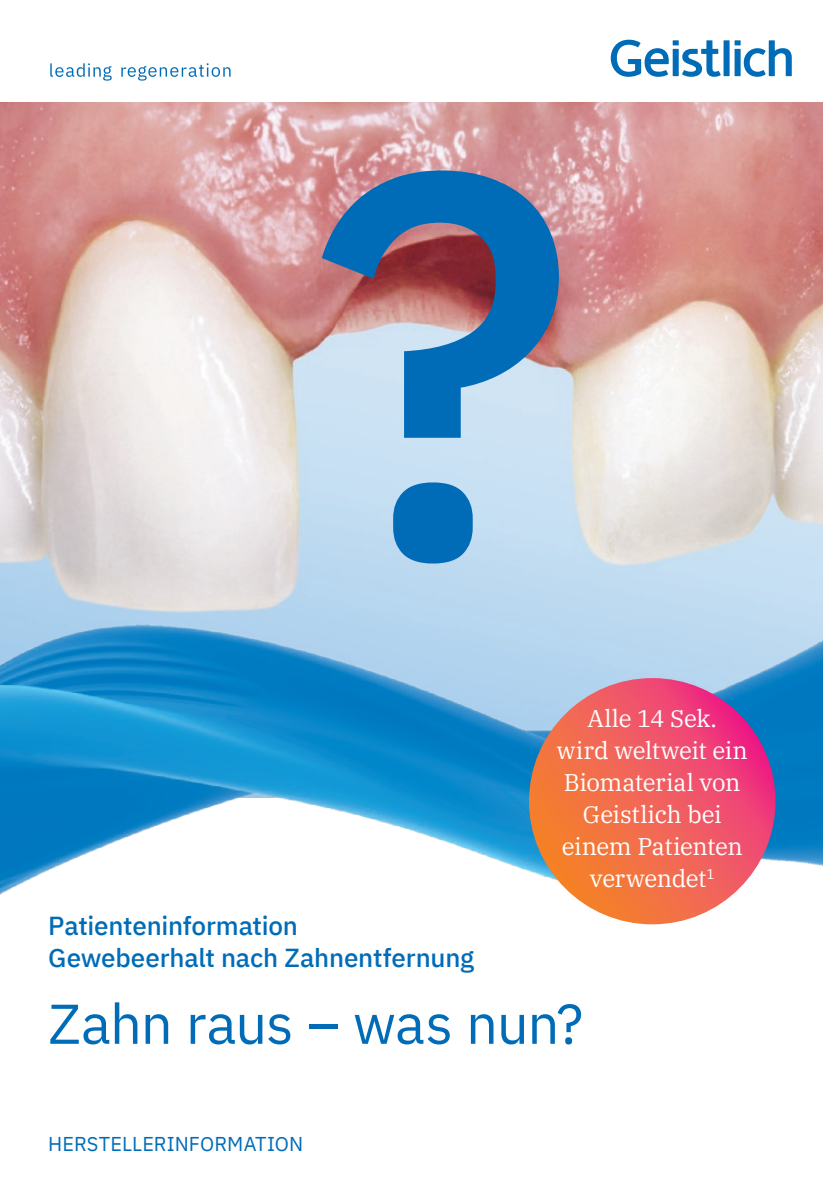
<style>
.page{position:relative;width:823px;height:1189px;background:#fff}
.page>*{position:absolute;margin:0;border:0;box-sizing:border-box;transform-origin:0 0}
.t1{font:500 544.4px "IBM Plex Sans";color:#006cb7}
.t2{font:56px "IBM Plex Sans";letter-spacing:-.015em;color:#006cb7}
.t3{font:500 26px/32px "IBM Plex Sans";letter-spacing:-.005em;color:#006cb7}
.t4{font:24px/32px "IBM Plex Serif";letter-spacing:-.02em;color:#fff;text-align:center}
.t5{font:20px "IBM Plex Sans";letter-spacing:.005em;color:#006cb7}
</style>
<div class="page">
<img style="left:0;top:102px;width:822px;height:81px">
<img style="left:0;top:183px;width:822px;height:732px">
<div style="left:723px;top:40px;width:6px;height:36px;background:#006cb7"></div>
<svg style="left:610px;top:40px;width:110px;height:37px"></svg>
<svg style="left:734px;top:40px;width:57px;height:37px"></svg>
<svg style="left:50px;top:63px;width:180px;height:18px"></svg>
<svg style="left:528px;top:678px;width:247px;height:246px;background:#f05f58"></svg>
<h1 class="t1" style="left:311px;top:-59px;width:267px">?</h1>
<p class="t3" style="left:48px;top:907px;width:427px">Patienteninformation<br>Gewebeerhalt nach Zahnentfernung</p>
<p class="t4" style="left:556px;top:700px;width:192px">Alle 14 Sek.<br>wird weltweit ein<br>Biomaterial von<br>Geistlich bei einem Patienten verwendet<sup>1</sup></p>
<h2 class="t2" style="left:48px;top:981px;width:536px">Zahn raus – was nun?</h2>
<p class="t5" style="left:48px;top:1128px;width:256px">HERSTELLERINFORMATION</p>
</div>
